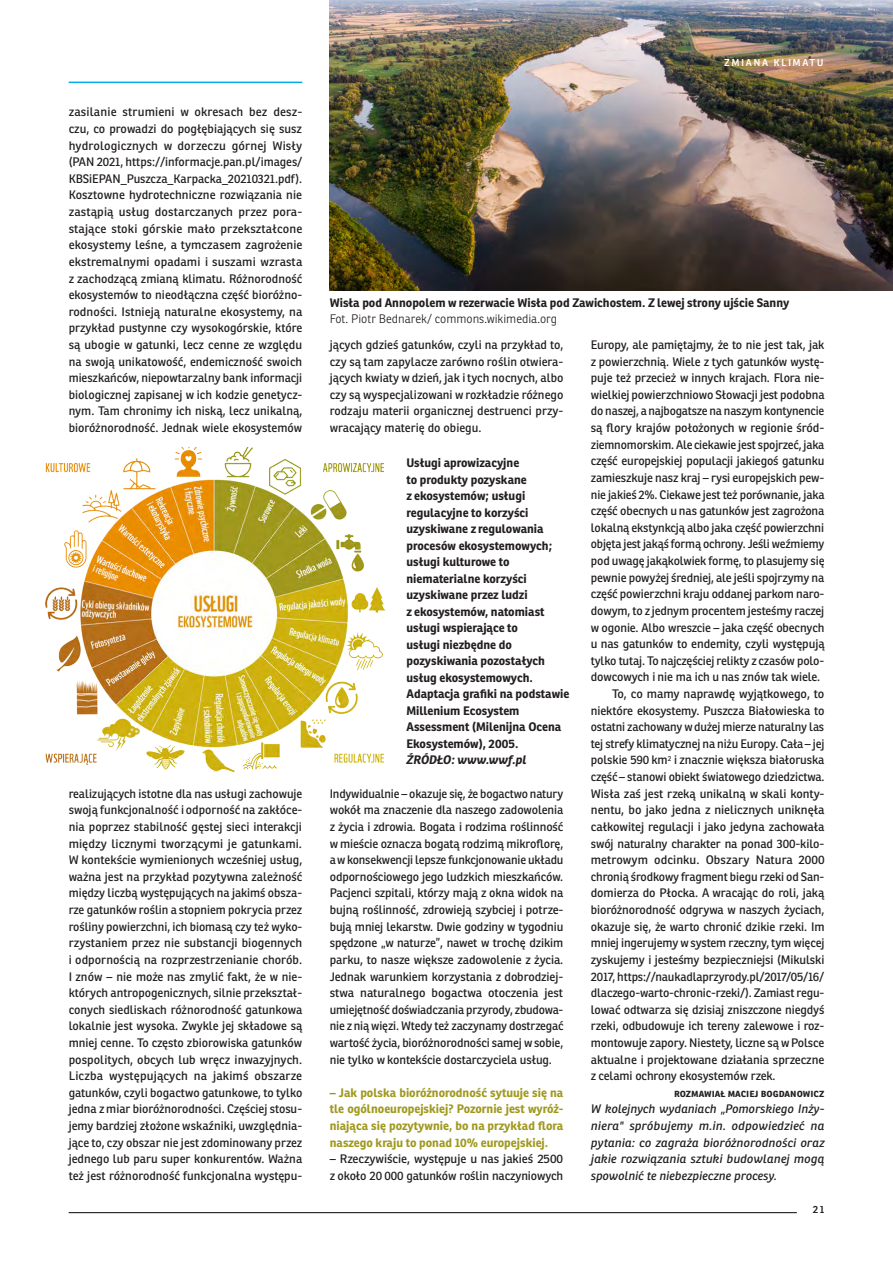
<style>
.page{position:relative;width:893px;height:1263px;background:#fff}
.page>*{position:absolute;margin:0;border:0;box-sizing:border-box;transform-origin:0 0}
.txt{font:12px/16.6px "Ronnia";letter-spacing:-.01em;color:#231f20;text-align:justify}
.txt-2{font:700 12px/16.5px "Ronnia";color:#231f20}
.txt-3{font:italic 12px/16.6px "Ronnia";color:#231f20;text-align:justify}
.txt-4{font:700 12px/16.6px "Ronnia";color:#a0991f;text-align:justify}
.txt-5{font:300 12px "Ronnia";color:#231f20}
.txt-6{font:italic 700 12px "Ronnia";color:#231f20}
.t1{font:12px "Ronnia";color:#fff}
.txt_podpis_autor{font:700 10.5px "Ronnia";color:#231f20}
</style>
<div class="page">
<img style="left:330px;top:0;width:563px;height:290px">
<hr style="left:69px;top:1212px;width:728px;height:1px;background:#231f20">
<hr style="left:69px;top:82px;width:233px;height:1px;background:#00aeef">
<img style="left:46px;top:447px;width:338px;height:325px">
<p class="txt" style="left:69px;top:104px;width:235px">zasilanie strumieni w okresach bez desz&shy;czu, co prowadzi do pogłębiających się susz hydrologicznych w dorzeczu górnej Wisły (PAN 2021, https://informacje.pan.pl/images/ KBSiEPAN_Puszcza_Karpacka_20210321.pdf).<br>Kosztowne hydrotechniczne rozwiązania nie zastąpią usług dostarczanych przez pora&shy;stające stoki górskie mało przekształcone ekosystemy leśne, a tymczasem zagrożenie ekstremalnymi opadami i suszami wzrasta z zachodzącą zmianą klimatu. Różnorodność ekosystemów to nieodłączna część bioróżno&shy;rodności. Istnieją naturalne ekosystemy, na przykład pustynne czy wysokogórskie, które są ubogie w gatunki, lecz cenne ze względu na swoją unikatowość, endemiczność swoich mieszkańców, niepowtarzalny bank informacji biologicznej zapisanej w ich kodzie genetycz&shy;nym. Tam chronimy ich niską, lecz unikalną, bioróżnorodność. Jednak wiele ekosystemów</p>
<p class="txt" style="left:69px;top:785px;width:235px">realizujących istotne dla nas usługi zachowuje swoją funkcjonalność i odporność na zakłóce&shy;nia poprzez stabilność gęstej sieci interakcji między licznymi tworzącymi je gatunkami.<br>W kontekście wymienionych wcześniej usług, ważna jest na przykład pozytywna zależność między liczbą występujących na jakimś obsza&shy;rze gatunków roślin a stopniem pokrycia przez rośliny powierzchni, ich biomasą czy też wyko&shy;rzystaniem przez nie substancji biogennych i odpornością na rozprzestrzenianie chorób.<br>I znów – nie może nas zmylić fakt, że w nie&shy;których antropogenicznych, silnie przekształ&shy;conych siedliskach różnorodność gatunkowa lokalnie jest wysoka. Zwykle jej składowe są mniej cenne. To często zbiorowiska gatunków pospolitych, obcych lub wręcz inwazyjnych.<br>Liczba występujących na jakimś obszarze gatunków, czyli bogactwo gatunkowe, to tylko jedna z miar bioróżnorodności. Częściej stosu&shy;jemy bardziej złożone wskaźniki, uwzględnia&shy;jące to, czy obszar nie jest zdominowany przez jednego lub paru super konkurentów. Ważna też jest różnorodność funkcjonalna występu-</p>
<p class="t1" style="left:724px;top:55px;width:9px">zmiana</p>
<p class="t1" style="left:773px;top:55px;width:2px">klimatu</p>
<p class="txt-2" style="left:330px;top:294px;width:461px">Wisła pod Annopolem w rezerwacie Wisła pod Zawichostem. Z lewej strony ujście Sanny</p>
<p class="txt-5" style="left:330px;top:312px;width:229px">Fot. Piotr Bednarek/ commons.wikimedia.org</p>
<p class="txt" style="left:330px;top:336px;width:235px">jących gdzieś gatunków, czyli na przykład to, czy są tam zapylacze zarówno roślin otwiera&shy;jących kwiaty w dzień, jak i tych nocnych, albo czy są wyspecjalizowani w rozkładzie różnego rodzaju materii organicznej destruenci przy&shy;wracający materię do obiegu.</p>
<p class="txt-2" style="left:406px;top:455px;width:164px">Usługi aprowizacyjne<br>to produkty pozyskane<br>z ekosystemów; usługi regulacyjne to korzyści uzyskiwane z regulowania procesów ekosystemowych; usługi kulturowe to niematerialne korzyści uzyskiwane przez ludzi<br>z ekosystemów, natomiast usługi wspierające to<br>usługi niezbędne do pozyskiwania pozostałych usług ekosystemowych.<br>Adaptacja grafiki na podstawie<br>Millenium Ecosystem<br>Assessment (Milenijna Ocena<br>Ekosystemów), 2005.</p>
<p class="txt-6" style="left:406px;top:752px;width:122px">ŹRÓDŁO: www.wwf.pl</p>
<p class="txt" style="left:330px;top:785px;width:235px">Indywidualnie – okazuje się, że bogactwo natury wokół ma znaczenie dla naszego zadowolenia z życia i zdrowia. Bogata i rodzima roślinność w mieście oznacza bogatą rodzimą mikroflorę, a w konsekwencji lepsze funkcjonowanie układu odpornościowego jego ludzkich mieszkańców.<br>Pacjenci szpitali, którzy mają z okna widok na bujną roślinność, zdrowieją szybciej i potrze&shy;bują mniej lekarstw. Dwie godziny w tygodniu spędzone „w naturze”, nawet w trochę dzikim parku, to nasze większe zadowolenie z życia.<br>Jednak warunkiem korzystania z dobrodziej&shy;stwa naturalnego bogactwa otoczenia jest umiejętność doświadczania przyrody, zbudowa&shy;nie z nią więzi. Wtedy też zaczynamy dostrzegać wartość życia, bioróżnorodności samej w sobie, nie tylko w kontekście dostarczyciela usług.</p>
<p class="txt-4" style="left:330px;top:1084px;width:235px">– Jak polska bioróżnorodność sytuuje się na tle ogólnoeuropejskiej? Pozornie jest wyróż&shy;niająca się pozytywnie, bo na przykład flora naszego kraju to ponad 10% europejskiej.</p>
<p class="txt" style="left:330px;top:1151px;width:235px">– Rzeczywiście, występuje u nas jakieś 2500 z około 20 000 gatunków roślin naczyniowych</p>
<p class="txt" style="left:591px;top:336px;width:235px">Europy, ale pamiętajmy, że to nie jest tak, jak z powierzchnią. Wiele z tych gatunków wystę&shy;puje też przecież w innych krajach. Flora nie&shy;wielkiej powierzchniowo Słowacji jest podobna do naszej, a najbogatsze na naszym kontynencie są flory krajów położonych w regionie śród&shy;ziemnomorskim. Ale ciekawie jest spojrzeć, jaka część europejskiej populacji jakiegoś gatunku zamieszkuje nasz kraj – rysi europejskich pew&shy;nie jakieś 2%. Ciekawe jest też porównanie, jaka część obecnych u nas gatunków jest zagrożona lokalną ekstynkcją albo jaka część powierzchni objęta jest jakąś formą ochrony. Jeśli weźmiemy pod uwagę jakąkolwiek formę, to plasujemy się pewnie powyżej średniej, ale jeśli spojrzymy na część powierzchni kraju oddanej parkom naro&shy;dowym, to z jednym procentem jesteśmy raczej w ogonie. Albo wreszcie – jaka część obecnych u nas gatunków to endemity, czyli występują tylko tutaj. To najczęściej relikty z czasów polo&shy;dowcowych i nie ma ich u nas znów tak wiele.</p>
<p class="txt" style="left:591px;top:685px;width:235px;text-indent:21px">To, co mamy naprawdę wyjątkowego, to niektóre ekosystemy. Puszcza Białowieska to ostatni zachowany w dużej mierze naturalny las tej strefy klimatycznej na niżu Europy. Cała – jej polskie 590 km<sup>2</sup> i znacznie większa białoruska część – stanowi obiekt światowego dziedzictwa.<br>Wisła zaś jest rzeką unikalną w skali konty&shy;nentu, bo jako jedna z nielicznych uniknęła całkowitej regulacji i jako jedyna zachowała swój naturalny charakter na ponad 300-kilo&shy;metrowym odcinku. Obszary Natura 2000 chronią środkowy fragment biegu rzeki od San&shy;domierza do Płocka. A wracając do roli, jaką bioróżnorodność odgrywa w naszych życiach, okazuje się, że warto chronić dzikie rzeki. Im mniej ingerujemy w system rzeczny, tym więcej zyskujemy i jesteśmy bezpieczniejsi (Mikulski 2017, https://naukadlaprzyrody.pl/2017/05/16/ dlaczego-warto-chronic-rzeki/). Zamiast regu&shy;lować odtwarza się dzisiaj zniszczone niegdyś rzeki, odbudowuje ich tereny zalewowe i roz&shy;montowuje zapory. Niestety, liczne są w Polsce aktualne i projektowane działania sprzeczne z celami ochrony ekosystemów rzek.</p>
<p class="txt_podpis_autor" style="left:674px;top:1086px;width:152px">Rozmawiał Maciej Bogdanowicz</p>
<p class="txt-3" style="left:591px;top:1101px;width:235px">W kolejnych wydaniach „Pomorskiego Inży&shy;niera" spróbujemy m.in. odpowiedzieć na pytania: co zagraża bioróżnorodności oraz jakie rozwiązania sztuki budowlanej mogą spowolnić te niebezpieczne procesy.</p>
<p class="txt" style="left:813px;top:1200px;width:13px">21</p>
</div>
